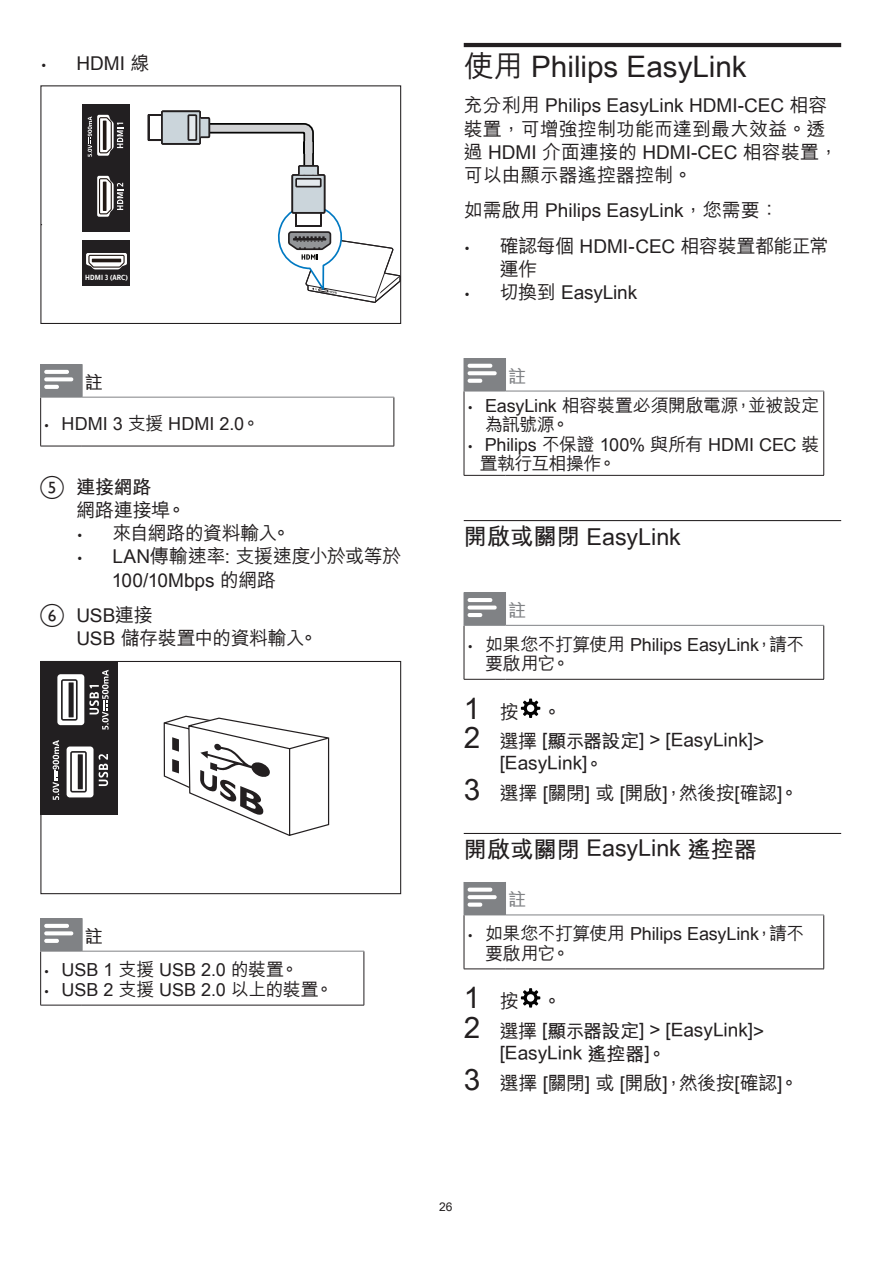
<style>
.page{position:relative;width:893px;height:1263px;background:#fff}
.page>*{position:absolute;margin:0;border:0;box-sizing:border-box;transform-origin:0 0}
.t1{font:500 29.55px "M Hei B5";color:#231f20}
.t2{font:700 23.25px "M Hei B5";color:#231f20}
.t3{font:500 23.25px "M Hei B5";color:#231f20}
.t4{font:500 19.05px/23.2px "M Hei B5";color:#231f20}
.t5{font:500 19.05px/29.2px "M Hei B5";letter-spacing:-.025em;color:#231f20}
.t6{font:700 19.05px/29.2px "M Hei B5";color:#231f20}
.t7{font:500 19.05px/23.2px "M Hei B5";letter-spacing:-.02em;color:#231f20}
.t8{font:500 19.05px "M Hei B5";letter-spacing:-.03em;color:#231f20}
.t9{font:500 18px/19.5px "M Hei B5";letter-spacing:-.01em;color:#231f20}
.t10{font:700 18px "M Hei B5";color:#808285}
.t11{font:700 18px "M Hei B5";color:#231f20}
.t12{font:500 12px "M Hei B5";color:#231f20}
.t13{font:700 7.5px "Centrale Sans Cnd";letter-spacing:.03em;color:#fff}
.s1{font-family:"Gill Sans Alt One WGL Light";font-weight:400;font-size:13.5px}
.s2{font-family:"Gill Sans Alt One WGL Light";font-weight:400;font-size:12.75px}
.s3{font-weight:700}
.s4{font-weight:500;font-size:29.55px}
.s5{font-weight:500}
.s6{font-size:29.55px}
</style>
<div class="page">
<svg style="left:147px;top:110px;width:252px;height:193px"></svg>
<div style="left:83px;top:105px;width:47px;height:127px;background:#221f21"></div>
<svg style="left:88px;top:115px;width:35px;height:42px"></svg>
<svg style="left:103px;top:121px;width:4px;height:29px"></svg>
<svg style="left:97px;top:176px;width:26px;height:41px"></svg>
<svg style="left:103px;top:182px;width:4px;height:29px"></svg>
<div style="left:83px;top:240px;width:47px;height:46px;background:#221f21"></div>
<svg style="left:86px;top:253px;width:41px;height:16px"></svg>
<hr style="left:92px;top:259px;width:29px;height:3px;background:#211814">
<div style="left:40px;top:85px;width:361px;height:239px;border:1px solid #231f20"></div>
<div style="left:41px;top:364px;width:41px;height:33px;background:#808285"></div>
<hr style="left:394px;top:397px;width:1px;height:49px;background:#231f20">
<hr style="left:40px;top:397px;width:1px;height:49px;background:#231f20">
<hr style="left:40px;top:446px;width:42px;height:1px;background:#231f20">
<hr style="left:82px;top:446px;width:312px;height:1px;background:#231f20">
<hr style="left:40px;top:364px;width:1px;height:33px;background:#808285">
<hr style="left:81px;top:364px;width:2px;height:33px;background:#808285">
<hr style="left:40px;top:397px;width:42px;height:1px;background:#808285">
<hr style="left:82px;top:397px;width:312px;height:1px;background:#808285">
<svg style="left:44px;top:370px;width:29px;height:19px"></svg>
<div style="left:41px;top:661px;width:77px;height:154px;background:#221f21"></div>
<svg style="left:163px;top:715px;width:166px;height:121px"></svg>
<div style="left:57px;top:674px;width:27px;height:51px;background:#fff;border-radius:3px"></div>
<svg style="left:61px;top:679px;width:17px;height:42px"></svg>
<div style="left:69px;top:682px;width:5px;height:35px;background:#221f21"></div>
<svg style="left:89px;top:670px;width:20px;height:60px"></svg>
<div style="left:67px;top:746px;width:27px;height:51px;background:#fff;border-radius:3px"></div>
<svg style="left:70px;top:751px;width:17px;height:41px"></svg>
<div style="left:78px;top:754px;width:5px;height:35px;background:#221f21"></div>
<svg style="left:53px;top:740px;width:6px;height:60px"></svg>
<svg style="left:99px;top:754px;width:9px;height:32px"></svg>
<div style="left:40px;top:661px;width:361px;height:233px;border:1px solid #231f20"></div>
<div style="left:41px;top:918px;width:41px;height:33px;background:#808285"></div>
<hr style="left:364px;top:951px;width:1px;height:54px;background:#231f20">
<hr style="left:40px;top:951px;width:1px;height:54px;background:#231f20">
<hr style="left:40px;top:1005px;width:42px;height:1px;background:#231f20">
<hr style="left:82px;top:1005px;width:282px;height:1px;background:#231f20">
<hr style="left:40px;top:918px;width:1px;height:33px;background:#808285">
<hr style="left:81px;top:918px;width:2px;height:33px;background:#808285">
<hr style="left:40px;top:951px;width:42px;height:1px;background:#808285">
<hr style="left:82px;top:951px;width:282px;height:1px;background:#808285">
<svg style="left:44px;top:924px;width:29px;height:19px"></svg>
<hr style="left:464px;top:43px;width:377px;height:4px;background:#231f20">
<hr style="left:464px;top:520px;width:377px;height:1px;background:#231f20">
<hr style="left:464px;top:833px;width:377px;height:1px;background:#231f20">
<div style="left:464px;top:358px;width:41px;height:33px;background:#808285"></div>
<hr style="left:823px;top:391px;width:1px;height:84px;background:#231f20">
<hr style="left:464px;top:391px;width:1px;height:84px;background:#231f20">
<hr style="left:464px;top:475px;width:41px;height:1px;background:#231f20">
<hr style="left:505px;top:475px;width:319px;height:1px;background:#231f20">
<hr style="left:504px;top:358px;width:2px;height:33px;background:#808285">
<hr style="left:464px;top:391px;width:41px;height:1px;background:#808285">
<hr style="left:505px;top:391px;width:319px;height:1px;background:#808285">
<svg style="left:468px;top:364px;width:29px;height:19px"></svg>
<div style="left:464px;top:592px;width:41px;height:33px;background:#808285"></div>
<hr style="left:823px;top:626px;width:1px;height:53px;background:#231f20">
<hr style="left:464px;top:626px;width:1px;height:53px;background:#231f20">
<hr style="left:464px;top:679px;width:41px;height:1px;background:#231f20">
<hr style="left:505px;top:679px;width:319px;height:1px;background:#231f20">
<hr style="left:504px;top:592px;width:2px;height:33px;background:#808285">
<hr style="left:464px;top:625px;width:41px;height:1px;background:#808285">
<hr style="left:505px;top:625px;width:319px;height:1px;background:#808285">
<svg style="left:468px;top:598px;width:29px;height:19px"></svg>
<svg style="left:521px;top:698px;width:19px;height:20px"></svg>
<div style="left:464px;top:882px;width:41px;height:33px;background:#808285"></div>
<hr style="left:823px;top:915px;width:1px;height:54px;background:#231f20">
<hr style="left:464px;top:915px;width:1px;height:54px;background:#231f20">
<hr style="left:464px;top:969px;width:41px;height:1px;background:#231f20">
<hr style="left:505px;top:969px;width:319px;height:1px;background:#231f20">
<hr style="left:504px;top:882px;width:2px;height:33px;background:#808285">
<hr style="left:464px;top:915px;width:41px;height:1px;background:#808285">
<hr style="left:505px;top:915px;width:319px;height:1px;background:#808285">
<svg style="left:468px;top:888px;width:29px;height:19px"></svg>
<svg style="left:521px;top:988px;width:19px;height:19px"></svg>
<p class="t4" style="left:40px;top:51px;width:111px"><span class="s1">•</span> HDMI 線</p>
<p class="t13" style="left:85px;top:273px;width:44px">HDMI 3 (ARC)</p>
<p class="t11" style="left:85px;top:373px;width:19px">註</p>
<p class="t9" style="left:44px;top:414px;width:218px"><span class="s2">•</span> HDMI 3 支援 HDMI 2.0。</p>
<p class="t6" style="left:76px;top:472px;width:77px">連接網路</p>
<p class="t4" style="left:76px;top:499px;width:111px">網路連接埠。</p>
<p class="t8" style="left:76px;top:523px;width:216px"><span class="s1">•</span> 來自網路的資料輸入。</p>
<p class="t4" style="left:112px;top:545px;width:291px;text-indent:-35px"><span class="s1">•</span> LAN傳輸速率: 支援速度小於或等於<br>100/10Mbps 的網路</p>
<p class="t7" style="left:76px;top:604px;width:243px">USB連接<br>USB 儲存裝置中的資料輸入。</p>
<p class="t11" style="left:85px;top:927px;width:19px">註</p>
<p class="t9" style="left:44px;top:960px;width:256px"><span class="s2">•</span> USB 1 支援 USB 2.0 的裝置。</p>
<p class="t9" style="left:44px;top:980px;width:291px"><span class="s2">•</span> USB 2 支援 USB 2.0 以上的裝置。</p>
<h1 class="t1" style="left:464px;top:51px;width:285px">使用 Philips EasyLink</h1>
<p class="t4" style="left:464px;top:94px;width:376px">充分利用 Philips EasyLink HDMI-CEC 相容裝置，可增強控制功能而達到最大效益。透過 HDMI 介面連接的 HDMI-CEC 相容裝置，可以由顯示器遙控器控制。</p>
<p class="t4" style="left:464px;top:199px;width:317px">如需啟用 Philips EasyLink，您需要：</p>
<p class="t5" style="left:500px;top:234px;width:330px;line-height:23.2px;text-indent:-36px"><span class="s1">•</span> 確認每個 HDMI-CEC 相容裝置都能正常運作</p>
<p class="t4" style="left:464px;top:281px;width:175px"><span class="s1">•</span> 切換到 EasyLink</p>
<p class="t10" style="left:508px;top:367px;width:19px">註</p>
<p class="t9" style="left:485px;top:396px;width:336px;text-indent:-18px"><span class="s2">•</span> EasyLink 相容裝置必須開啟電源，並被設定為訊號源。</p>
<p class="t9" style="left:480px;top:435px;width:341px;text-indent:-13px"><span class="s2">•</span> Philips 不保證 100% 與所有 HDMI CEC 裝置執行互相操作。</p>
<p class="t3" style="left:464px;top:524px;width:219px"><span class="s3">開啟或關閉</span> EasyLink</p>
<p class="t10" style="left:508px;top:601px;width:19px">註</p>
<p class="t9" style="left:485px;top:635px;width:321px;text-indent:-18px"><span class="s2">•</span> 如果您不打算使用 Philips EasyLink，請不要啟用它。</p>
<p class="t6" style="left:464px;top:697px;width:302px"><span class="s4">1</span><span class="s5">按。<br></span><span class="s4">2</span> <span class="s5">選擇</span> [顯示器設定] &gt; [EasyLink]<span class="s5">&gt;</span></p>
<p class="t5" style="left:464px;top:750px;width:336px;text-indent:36px"><span class="s3">[EasyLink]</span>。<br><span class="s6">3</span> 選擇 [關閉] 或 [開啟]，然後按[確認]。</p>
<p class="t2" style="left:464px;top:838px;width:295px">開啟或關閉 EasyLink 遙控器</p>
<p class="t10" style="left:508px;top:891px;width:19px">註</p>
<p class="t9" style="left:485px;top:924px;width:321px;text-indent:-18px"><span class="s2">•</span> 如果您不打算使用 Philips EasyLink，請不要啟用它。</p>
<p class="t6" style="left:464px;top:986px;width:302px"><span class="s4">1</span><span class="s5">按。<br></span><span class="s4">2</span> <span class="s5">選擇</span> [顯示器設定] &gt; [EasyLink]<span class="s5">&gt;</span></p>
<p class="t5" style="left:464px;top:1040px;width:336px;text-indent:36px"><span class="s3">[EasyLink 遙控器]</span>。<br><span class="s6">3</span> 選擇 [關閉] 或 [開啟]，然後按[確認]。</p>
<p class="t12" style="left:439px;top:1200px;width:15px">26</p>
</div>
